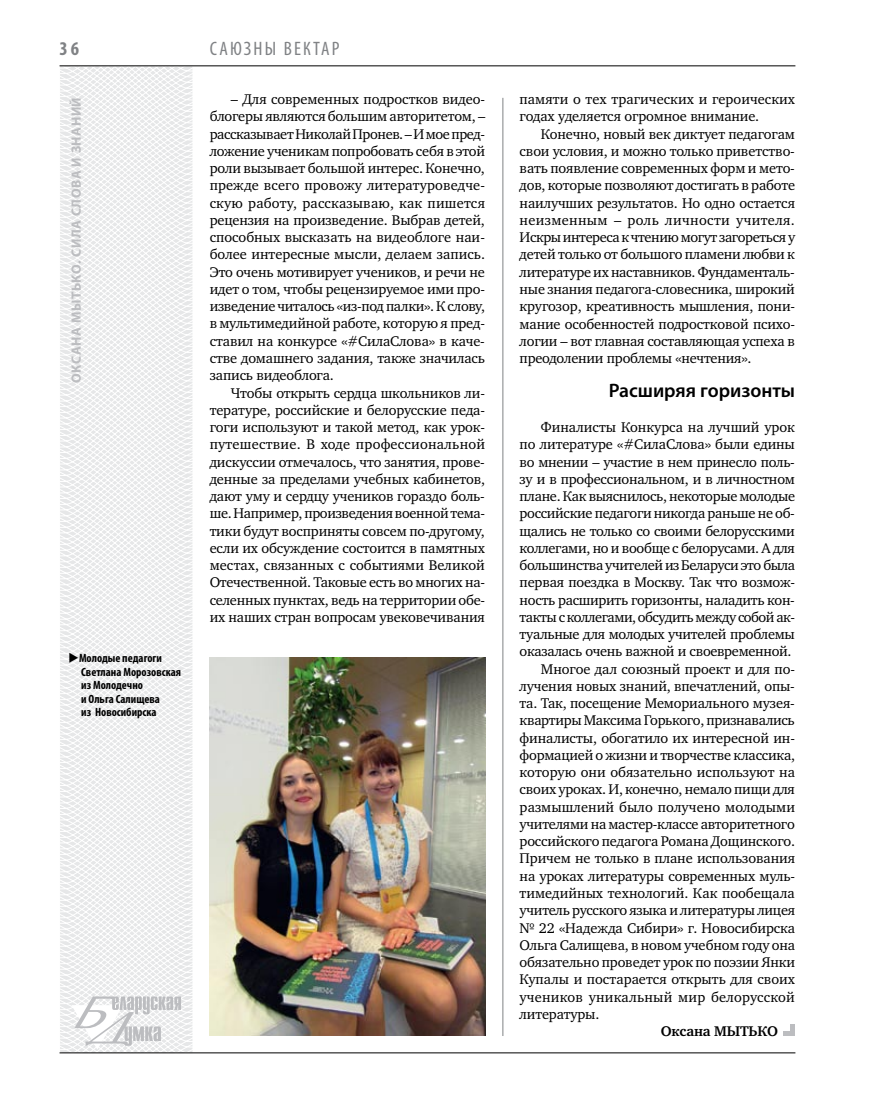
<style>
.page{position:relative;width:872px;height:1106px;background:#fff}
.page>*{position:absolute;margin:0;border:0;box-sizing:border-box;transform-origin:0 0}
.t1{font:600 19.5px "Myriad Pro";color:#000}
.t2{font:condensed 19.5px "Myriad Pro";color:#808285}
.t3{font:700 condensed 19.5px "Myriad Pro";color:#808285}
.t4{font:14.4px/17.2px "Charter C";letter-spacing:-.01em;color:#000;text-align:justify}
.t5{font:14.4px "Charter C";letter-spacing:-.035em;color:#000}
.t6{font:14.4px "Charter C";letter-spacing:.015em;color:#000}
.t7{font:700 14.4px "Charter C";letter-spacing:-.01em;color:#000}
.t8{font:700 13.5px "Myriad Pro";letter-spacing:.04em;color:#bcbdc0}
.t9{font:700 condensed 12px/13.5px "Myriad Pro";color:#000}
</style>
<div class="page">
<svg style="left:59px;top:65px;width:192px;height:989px"></svg>
<hr style="left:502px;top:98px;width:1px;height:938px;background:#808285">
<hr style="left:60px;top:1052px;width:735px;height:1px;background:#000">
<svg style="left:71px;top:996px;width:110px;height:53px"></svg>
<hr style="left:60px;top:65px;width:735px;height:1px;background:#000">
<img style="left:210px;top:657px;width:275px;height:378px">
<div style="left:790px;top:1024px;width:5px;height:12px;background:#bcbdc0"></div>
<div style="left:783px;top:1031px;width:12px;height:5px;background:#bcbdc0"></div>
<h1 class="t3" style="left:60px;top:37px;width:21px">36</h1>
<p class="t8" style="left:68px;top:383px;width:287px;rotate:-90deg">Оксана МЫТЬКО. Сила слова и знаний</p>
<p class="t9" style="left:81px;top:651px;width:101px;text-indent:-13px">◆Молодые педагоги<br>Светлана Морозовская из Молодечно<br>и Ольга Салищева<br>из Новосибирска</p>
<h1 class="t2" style="left:210px;top:37px;width:131px">Саюзны вектар</h1>
<p class="t4" style="left:210px;top:91px;width:277px;text-indent:21px">– Для современных подростков видео&shy;блогеры являются большим авторитетом, – рассказывает Николай Пронев. – И мое пред&shy;ложение ученикам попробовать себя в этой роли вызывает большой интерес. Конечно, прежде всего провожу литературоведче&shy;скую работу, рассказываю, как пишется рецензия на произведение. Выбрав детей, способных высказать на видеоблоге наи&shy;более интересные мысли, делаем запись.<br>Это очень мотивирует учеников, и речи не идет о том, чтобы рецензируемое ими про&shy;изведение читалось «из-под палки». К слову, в мультимедийной работе, которую я пред&shy;ставил на конкурсе «#СилаСлова» в каче&shy;стве домашнего задания, также значилась запись видеоблога.</p>
<p class="t4" style="left:210px;top:384px;width:277px;text-indent:21px">Чтобы открыть сердца школьников ли&shy;тературе, российские и белорусские педа&shy;гоги используют и такой метод, как урок&shy;путешествие. В ходе профессиональной дискуссии отмечалось, что занятия, прове&shy;денные за пределами учебных кабинетов, дают уму и сердцу учеников гораздо боль&shy;ше. Например, произведения военной тема&shy;тики будут восприняты совсем по-другому, если их обсуждение состоится в памятных местах, связанных с событиями Великой Отечественной. Таковые есть во многих на&shy;селенных пунктах, ведь на территории обе&shy;их наших стран вопросам увековечивания</p>
<p class="t4" style="left:519px;top:91px;width:277px">памяти о тех трагических и героических годах уделяется огромное внимание.</p>
<p class="t4" style="left:519px;top:125px;width:277px;text-indent:21px">Конечно, новый век диктует педагогам свои условия, и можно только приветство&shy;вать появление современных форм и мето&shy;дов, которые позволяют достигать в работе наилучших результатов. Но одно остается неизменным – роль личности учителя.<br>Искры интереса к чтению могут загореться у детей только от большого пламени любви к литературе их наставников. Фундаменталь&shy;ные знания педагога-словесника, широкий кругозор, креативность мышления, пони&shy;мание особенностей подростковой психо&shy;логии – вот главная составляющая успеха в преодолении проблемы «нечтения».</p>
<h1 class="t1" style="left:608px;top:378px;width:188px">Расширяя горизонты</h1>
<p class="t4" style="left:541px;top:418px;width:255px">Финалисты Конкурса на лучший урок</p>
<p class="t4" style="left:519px;top:436px;width:277px">по литературе «#СилаСлова» были едины</p>
<p class="t4" style="left:519px;top:453px;width:277px">во мнении – участие в нем принесло поль-</p>
<p class="t4" style="left:519px;top:470px;width:277px">зу и в профессиональном, и в личностном</p>
<p class="t4" style="left:519px;top:487px;width:277px">плане. Как выяснилось, некоторые молодые</p>
<p class="t4" style="left:519px;top:505px;width:277px">российские педагоги никогда раньше не об-</p>
<p class="t4" style="left:519px;top:522px;width:277px">щались не только со своими белорусскими</p>
<p class="t4" style="left:519px;top:539px;width:277px">коллегами, но и вообще с белорусами. А для</p>
<p class="t4" style="left:519px;top:556px;width:277px">большинства учителей из Беларуси это была</p>
<p class="t4" style="left:519px;top:574px;width:277px">первая поездка в Москву. Так что возмож-</p>
<p class="t4" style="left:519px;top:591px;width:277px">ность расширить горизонты, наладить кон-</p>
<p class="t5" style="left:519px;top:609px;width:277px">такты с коллегами, обсудить между собой ак-</p>
<p class="t4" style="left:519px;top:625px;width:277px">туальные для молодых учителей проблемы</p>
<p class="t4" style="left:519px;top:643px;width:273px">оказалась очень важной и своевременной.</p>
<p class="t4" style="left:541px;top:660px;width:256px">Многое дал союзный проект и для по-</p>
<p class="t4" style="left:519px;top:677px;width:277px">лучения новых знаний, впечатлений, опы-</p>
<p class="t4" style="left:519px;top:694px;width:277px">та. Так, посещение Мемориального музея-</p>
<p class="t4" style="left:519px;top:712px;width:277px">квартиры Максима Горького, признавались</p>
<p class="t4" style="left:519px;top:729px;width:277px">финалисты, обогатило их интересной ин-</p>
<p class="t4" style="left:519px;top:746px;width:277px">формацией о жизни и творчестве классика,</p>
<p class="t4" style="left:519px;top:763px;width:277px">которую они обязательно используют на</p>
<p class="t4" style="left:519px;top:781px;width:277px">своих уроках. И, конечно, немало пищи для</p>
<p class="t4" style="left:519px;top:798px;width:277px">размышлений было получено молодыми</p>
<p class="t4" style="left:519px;top:815px;width:277px">учителями на мастер-классе авторитетного</p>
<p class="t4" style="left:519px;top:832px;width:277px">российского педагога Романа Дощинского.</p>
<p class="t4" style="left:519px;top:850px;width:277px">Причем не только в плане использования</p>
<p class="t4" style="left:519px;top:867px;width:277px">на уроках литературы современных муль-</p>
<p class="t4" style="left:519px;top:884px;width:277px">тимедийных технологий. Как пообещала</p>
<p class="t4" style="left:519px;top:901px;width:277px">учитель русского языка и литературы лицея</p>
<p class="t4" style="left:519px;top:919px;width:277px">№ 22 «Надежда Сибири» г. Новосибирска</p>
<p class="t4" style="left:519px;top:936px;width:277px">Ольга Салищева, в новом учебном году она</p>
<p class="t4" style="left:519px;top:953px;width:277px">обязательно проведет урок по поэзии Янки</p>
<p class="t4" style="left:519px;top:970px;width:277px">Купалы и постарается открыть для своих</p>
<p class="t6" style="left:519px;top:988px;width:277px">учеников уникальный мир белорусской</p>
<p class="t4" style="left:519px;top:1005px;width:81px">литературы.</p>
<p class="t7" style="left:661px;top:1023px;width:119px">Оксана МЫТЬКО</p>
</div>
